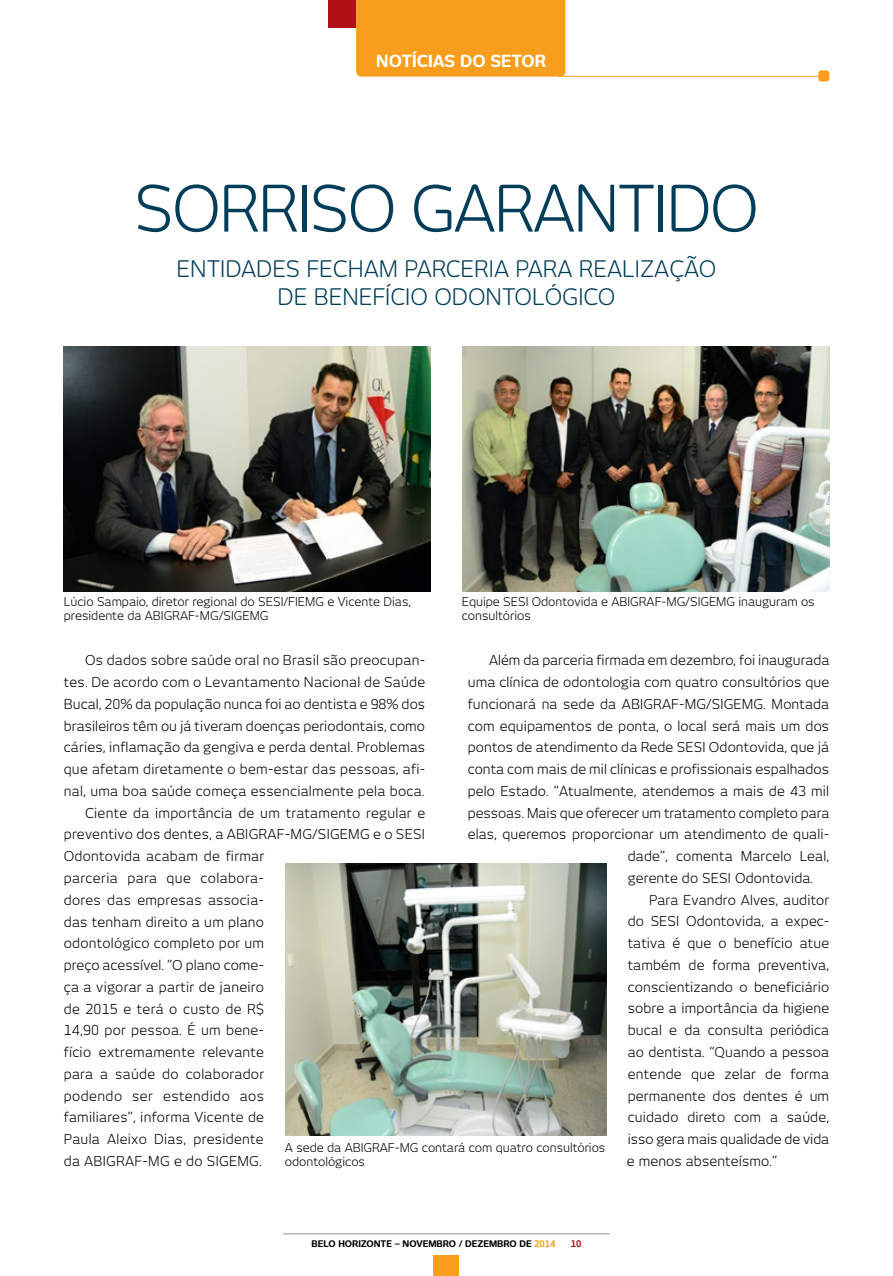
<style>
.page{position:relative;width:893px;height:1276px;background:#fff}
.page>*{position:absolute;margin:0;border:0;box-sizing:border-box;transform-origin:0 0}
.t1{font:63px "New June";letter-spacing:-.03em;color:#003d58}
.t2{font:22.5px "New June";color:#003d58}
.t3{font:700 16.5px "New June";color:#fff}
.t4{font:13.5px "New June";letter-spacing:.01em;color:#000}
.t5{font:13.5px "New June";letter-spacing:.03em;color:#000}
.t6{font:12px/13.8px "New June";color:#000}
.t7{font:700 9px "New June";color:#000}
.t8{font:700 9px "New June";color:#b11116}
.s1{color:#f99d1c}
</style>
<div class="page">
<hr style="left:283px;top:1233px;width:327px;height:1px;background:#939598">
<div style="left:434px;top:1255px;width:25px;height:21px;background:#f99d1c"></div>
<hr style="left:558px;top:76px;width:261px;height:1px;background:#f99d1c">
<div style="left:818px;top:70px;width:11px;height:11px;background:#f99d1c;border-radius:3px"></div>
<div style="left:356px;top:0;width:209px;height:77px;background:#f99d1c"></div>
<div style="left:328px;top:0;width:28px;height:28px;background:#b11116"></div>
<img style="left:64px;top:347px;width:367px;height:244px">
<img style="left:285px;top:863px;width:321px;height:272px">
<img style="left:462px;top:347px;width:367px;height:244px">
<p class="t3" style="left:376px;top:51px;width:171px">NOTÍCIAS DO SETOR</p>
<h1 class="t1" style="left:134px;top:172px;width:117px">sorris</h1>
<h1 class="t1" style="left:347px;top:172px;width:105px">o gara</h1>
<h1 class="t1" style="left:573px;top:172px;width:187px">nti do</h1>
<h2 class="t2" style="left:177px;top:256px;width:242px">Enti dades fecham par</h2>
<h2 class="t2" style="left:446px;top:256px;width:28px">ceria</h2>
<h2 class="t2" style="left:515px;top:256px;width:15px">para</h2>
<h2 class="t2" style="left:579px;top:256px;width:15px">rea</h2>
<h2 class="t2" style="left:622px;top:256px;width:96px">li zação</h2>
<h2 class="t2" style="left:278px;top:283px;width:339px">de benefício odontológico</h2>
<p class="t6" style="left:64px;top:594px;width:202px">Lúcio Sampaio, diretor regional do sesi</p>
<p class="t6" style="left:283px;top:594px;width:13px">/fiemg</p>
<p class="t6" style="left:327px;top:594px;width:85px">e Vicente Dias,</p>
<p class="t6" style="left:64px;top:608px;width:90px">presidente da abigraf</p>
<p class="t6" style="left:195px;top:608px;width:37px">-mg/sigemg</p>
<p class="t6" style="left:462px;top:594px;width:354px">Equipe SESI Odontovida e ABIGRAF-MG/SIGEMG inauguram os consultórios</p>
<p class="t4" style="left:489px;top:652px;width:342px">Além da parceria firmada em dezembro, foi inaugurada</p>
<p class="t4" style="left:468px;top:674px;width:363px">uma clínica de odontologia com quatro consultórios que</p>
<p class="t4" style="left:468px;top:696px;width:363px">funcionará na sede da ABIGRAF-MG/SIGEMG. Montada</p>
<p class="t4" style="left:468px;top:718px;width:363px">com equipamentos de ponta, o local será mais um dos</p>
<p class="t4" style="left:468px;top:739px;width:363px">pontos de atendimento da Rede SESI Odontovida, que já</p>
<p class="t4" style="left:468px;top:761px;width:363px">conta com mais de mil clínicas e profissionais espalhados</p>
<p class="t4" style="left:468px;top:783px;width:363px">pelo Estado. “Atualmente, atendemos a mais de 43 mil</p>
<p class="t4" style="left:468px;top:805px;width:363px">pessoas. Mais que oferecer um tratamento completo para</p>
<p class="t4" style="left:468px;top:826px;width:363px">elas, queremos proporcionar um atendimento de quali-</p>
<p class="t4" style="left:628px;top:848px;width:203px">dade”, comenta Marcelo Leal,</p>
<p class="t4" style="left:628px;top:870px;width:187px">gerente do SESI Odontovida.</p>
<p class="t4" style="left:649px;top:892px;width:182px">Para Evandro Alves, auditor</p>
<p class="t4" style="left:628px;top:913px;width:203px">do SESI Odontovida, a expec-</p>
<p class="t4" style="left:628px;top:935px;width:203px">tativa é que o benefício atue</p>
<p class="t4" style="left:628px;top:957px;width:203px">também de forma preventiva,</p>
<p class="t4" style="left:628px;top:979px;width:203px">conscientizando o beneficiário</p>
<p class="t4" style="left:628px;top:1000px;width:203px">sobre a importância da higiene</p>
<p class="t4" style="left:628px;top:1022px;width:203px">bucal e da consulta periódica</p>
<p class="t4" style="left:628px;top:1044px;width:203px">ao dentista. “Quando a pessoa</p>
<p class="t4" style="left:628px;top:1066px;width:203px">entende que zelar de forma</p>
<p class="t4" style="left:628px;top:1087px;width:203px">permanente dos dentes é um</p>
<p class="t4" style="left:628px;top:1109px;width:203px">cuidado direto com a saúde,</p>
<p class="t4" style="left:628px;top:1131px;width:203px">isso gera mais qualidade de vida</p>
<p class="t4" style="left:627px;top:1153px;width:152px">e menos absenteísmo.”</p>
<p class="t4" style="left:85px;top:652px;width:342px">Os dados sobre saúde oral no Brasil são preocupan-</p>
<p class="t4" style="left:64px;top:674px;width:363px">tes. De acordo com o Levantamento Nacional de Saúde</p>
<p class="t4" style="left:64px;top:696px;width:363px">Bucal, 20% da população nunca foi ao dentista e 98% dos</p>
<p class="t4" style="left:64px;top:718px;width:363px">brasileiros têm ou já tiveram doenças periodontais, como</p>
<p class="t4" style="left:64px;top:739px;width:363px">cáries, inflamação da gengiva e perda dental. Problemas</p>
<p class="t4" style="left:64px;top:761px;width:363px">que afetam diretamente o bem-estar das pessoas, afi-</p>
<p class="t4" style="left:64px;top:783px;width:362px">nal, uma boa saúde começa essencialmente pela boca.</p>
<p class="t4" style="left:85px;top:805px;width:342px">Ciente da importância de um tratamento regular e</p>
<p class="t4" style="left:64px;top:826px;width:363px">preventivo dos dentes, a ABIGRAF-MG/SIGEMG e o SESI</p>
<p class="t4" style="left:64px;top:848px;width:202px">Odontovida acabam de firmar</p>
<p class="t5" style="left:64px;top:870px;width:202px">parceria para que colabora-</p>
<p class="t4" style="left:64px;top:892px;width:202px">dores das empresas associa-</p>
<p class="t4" style="left:64px;top:913px;width:202px">das tenham direito a um plano</p>
<p class="t4" style="left:64px;top:935px;width:202px">odontológico completo por um</p>
<p class="t4" style="left:64px;top:957px;width:202px">preço acessível. “O plano come-</p>
<p class="t4" style="left:64px;top:979px;width:202px">ça a vigorar a partir de janeiro</p>
<p class="t4" style="left:64px;top:1000px;width:202px">de 2015 e terá o custo de R$</p>
<p class="t4" style="left:64px;top:1022px;width:202px">14,90 por pessoa. É um bene-</p>
<p class="t4" style="left:64px;top:1044px;width:202px">fício extremamente relevante</p>
<p class="t4" style="left:64px;top:1066px;width:202px">para a saúde do colaborador</p>
<p class="t5" style="left:64px;top:1087px;width:202px">podendo ser estendido aos</p>
<p class="t4" style="left:64px;top:1109px;width:202px">familiares”, informa Vicente de</p>
<p class="t4" style="left:64px;top:1131px;width:201px">Paula Aleixo Dias, presidente</p>
<p class="t4" style="left:64px;top:1153px;width:200px">da ABIGRAF-MG e do SIGEMG.</p>
<p class="t6" style="left:285px;top:1140px;width:322px">A sede da ABIGRAF-MG contará com quatro consultórios odontológicos</p>
<p class="t7" style="left:311px;top:1238px;width:246px">BELO HORIZONTE – NOVEMBRO / DEZEMBRO DE <span class="s1">2014</span></p>
<p class="t8" style="left:571px;top:1238px;width:12px">10</p>
</div>
